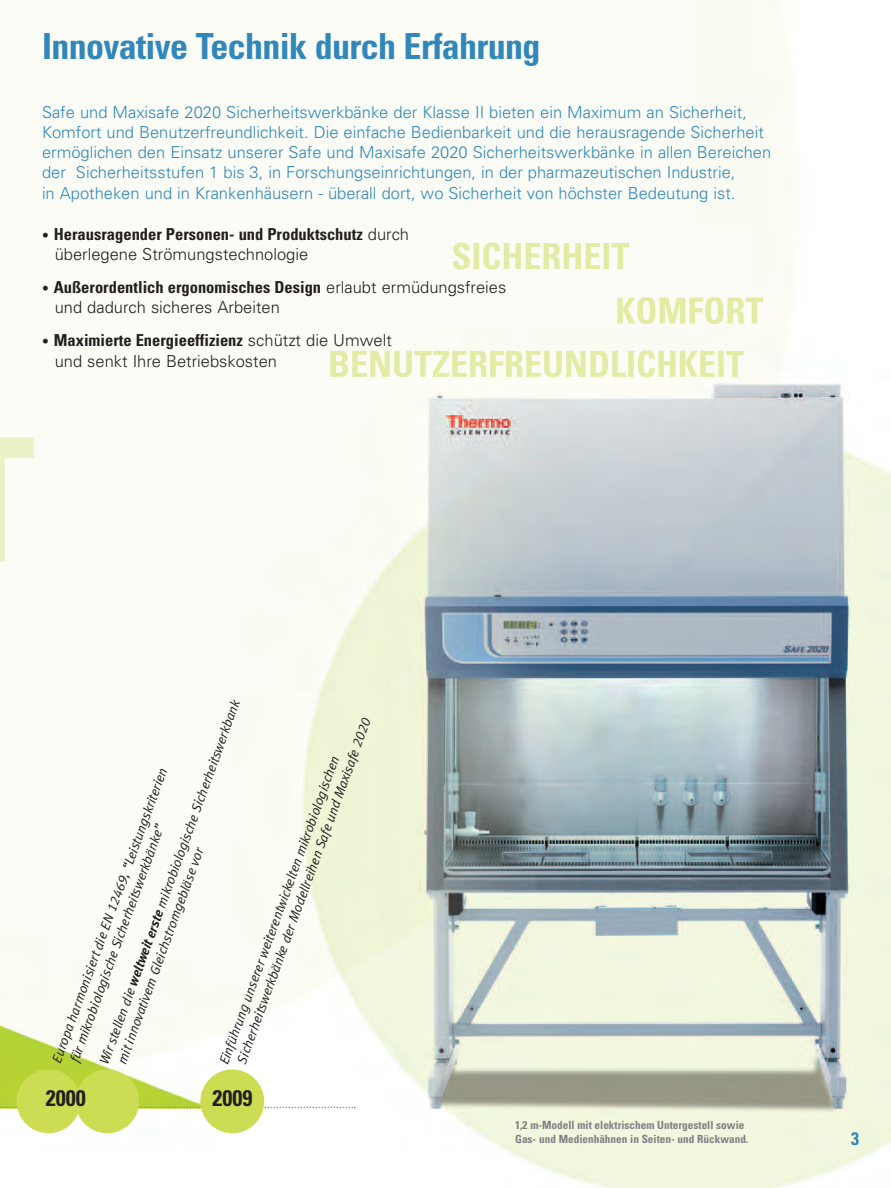
<style>
.page{position:relative;width:891px;height:1188px;background:#fff}
.page>*{position:absolute;margin:0;border:0;box-sizing:border-box;transform-origin:0 0}
.t1{font:700 condensed 36px "Univers";letter-spacing:-.02em;color:#3287ba}
.t2{font:700 condensed 22.5px "Univers";color:#231f20}
.t3{font:700 condensed 18px "Univers";color:#3287ba}
.t4{font:300 16.5px/20.2px "Univers";color:#3287ba}
.t5{font:300 16.5px/20.2px "Univers";color:#231f20}
.t6{font:700 condensed 16.5px/20.2px "Univers";color:#231f20}
.t7{font:italic 13.5px/16.5px "Meta Normal LF";color:#231f20}
.t8{font:700 condensed 11.25px/13.5px "Univers";color:#808083}
.s1{font-weight:300;font-stretch:normal;font-size:13.5px}
.s2{font-weight:300;font-stretch:normal}
.s3{font-size:13.5px}
.s4{font-weight:700;font-stretch:condensed}
.s5{font-family:"Meta Bold LF"}
</style>
<div class="page">
<img style="left:0;top:0;width:891px;height:1188px">
<img style="left:0;top:437px;width:34px;height:126px">
<svg style="left:0;top:1107px;width:355px;height:1px"></svg>
<div style="left:200px;top:1069px;width:64px;height:64px;background:#cddd53;border-radius:50%"></div>
<div style="left:17px;top:1069px;width:63px;height:64px;background:#cddd53;border-radius:50%"></div>
<div style="left:75px;top:1069px;width:64px;height:64px;background:#cddd53;border-radius:50%"></div>
<img style="left:453px;top:243px;width:176px;height:26px">
<img style="left:617px;top:297px;width:146px;height:27px">
<img style="left:330px;top:350px;width:414px;height:27px">
<h1 class="t1" style="left:42px;top:33px;width:500px">Innovative Technik durch Erfahrung</h1>
<p class="t4" style="left:42px;top:103px;width:731px">Safe und Maxisafe 2020 Sicherheitswerkbänke der Klasse II bieten ein Maximum an Sicherheit, Komfort und Benutzerfreundlichkeit. Die einfache Bedienbarkeit und die herausragende Sicherheit ermöglichen den Einsatz unserer Safe und Maxisafe 2020 Sicherheitswerkbänke in allen Bereichen der Sicherheitsstufen 1 bis 3, in Forschungseinrichtungen, in der pharmazeutischen Industrie,<br>in Apotheken und in Krankenhäusern - überall dort, wo Sicherheit von höchster Bedeutung ist.</p>
<p class="t6" style="left:55px;top:225px;width:356px;text-indent:-13px"><span class="s1">•</span> Herausragender Personen- und Produktschutz <span class="s2">durch überlegene Strömungstechnologie</span></p>
<p class="t5" style="left:55px;top:279px;width:453px;text-indent:-13px"><span class="s3">•</span> <span class="s4">Außerordentlich ergonomisches Design</span> erlaubt ermüdungsfreies und dadurch sicheres Arbeiten</p>
<p class="t5" style="left:55px;top:332px;width:339px;text-indent:-13px"><span class="s3">•</span> <span class="s4">Maximierte Energieeffizienz</span> schützt die Umwelt und senkt Ihre Betriebskosten</p>
<p class="t7" style="left:99px;top:1055px;width:382px;text-indent:-7px;rotate:-70deg">Wir stellen die <span class="s5">w eltw eit erste</span> mikrobiologische Sicherheitswerkbank mit innovativem Gleichstromgebläse vor</p>
<p class="t7" style="left:219px;top:1055px;width:368px;text-indent:-7px;rotate:-70deg">Einführung unserer weiterentwickelten mikrobiologischen<br>Sicherheitswerkbänke der Modellreihen Safe und Maxisafe 2020</p>
<p class="t7" style="left:52px;top:1053px;width:308px;text-indent:-7px;rotate:-70deg">Europa harmonisiert die EN 12469, “Leistungskriterien für mikrobiologische Sicherheitswerkbänke”</p>
<h2 class="t2" style="left:46px;top:1090px;width:41px">2000</h2>
<h2 class="t2" style="left:213px;top:1090px;width:41px">2009</h2>
<p class="t8" style="left:515px;top:1119px;width:235px">1,2 m-Modell mit elektrischem Untergestell sowie<br>Gas- und Medienhähnen in Seiten- und Rückwand.</p>
<p class="t3" style="left:851px;top:1132px;width:9px">3</p>
</div>
